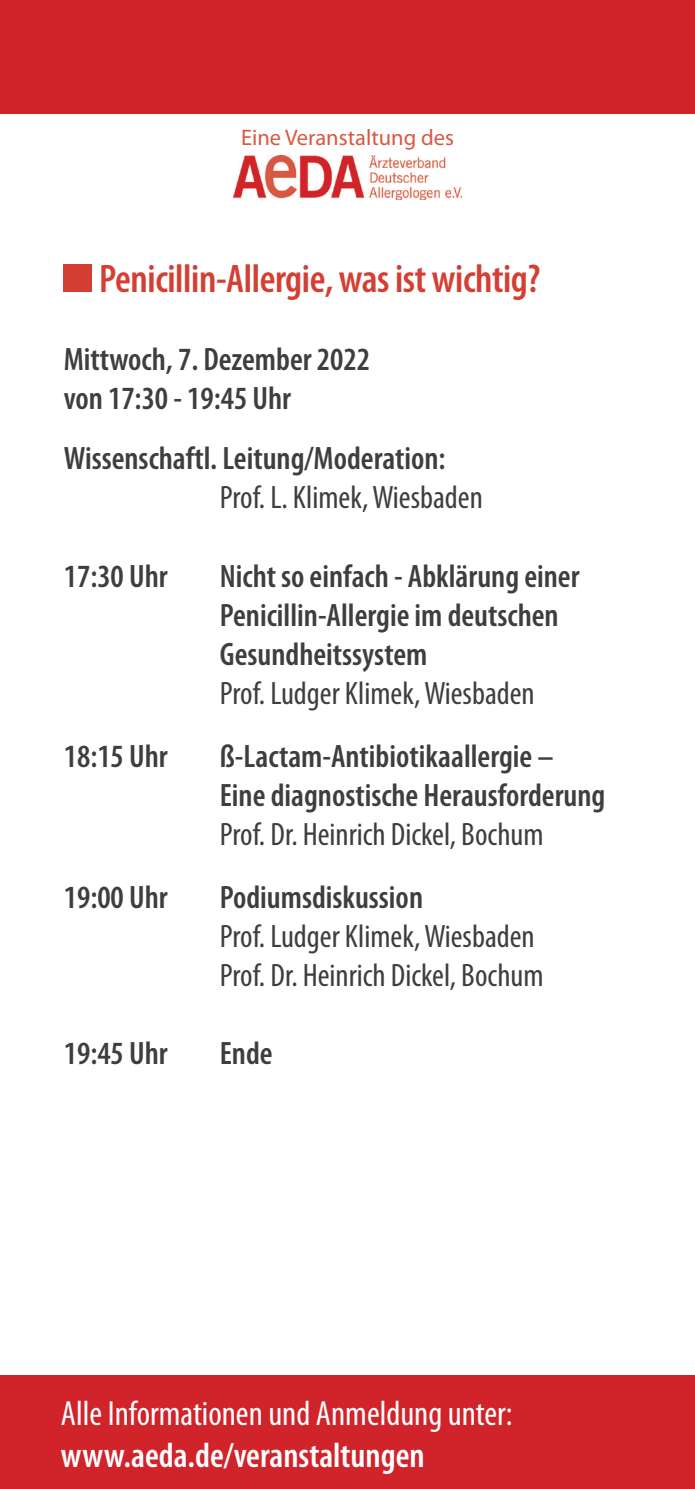
<style>
.page{position:relative;width:695px;height:1489px;background:#fff}
.page>*{position:absolute;margin:0;border:0;box-sizing:border-box;transform-origin:0 0}
.t1{font:600 condensed 40px "Myriad Pro";letter-spacing:-.01em;color:#d53f33}
.t2{font:condensed 35px "Myriad Pro";color:#fff}
.t3{font:600 condensed 35px "Myriad Pro";color:#fff}
.t4{font:600 condensed 32.5px/39px "Myriad Pro";color:#3e3e3f}
.t5{font:condensed 32.5px/39px "Myriad Pro";color:#3e3e3f}
.t6{font:22.5px "Myriad Pro";color:#d95842}
</style>
<div class="page">
<div style="left:0;top:1375px;width:694px;height:113px;background:#d1232a"></div>
<div style="left:0;top:0;width:694px;height:113px;background:#d1232a"></div>
<div style="left:63px;top:264px;width:28px;height:28px;background:#d53f33"></div>
<img style="left:233px;top:156px;width:229px;height:44px">
<p class="t6" style="left:241px;top:123px;width:214px">Eine Veranstaltung des</p>
<p class="t1" style="left:99px;top:254px;width:442px">Penicillin-Allergie, was ist wichtig?</p>
<p class="t4" style="left:64px;top:339px;width:307px">Mittwoch, 7. Dezember 2022 von 17:30 - 19:45 Uhr</p>
<p class="t4" style="left:64px;top:438px;width:383px">Wissenschaftl. Leitung/Moderation:</p>
<p class="t5" style="left:220px;top:478px;width:264px">Prof. L. Klimek, Wiesbaden</p>
<p class="t4" style="left:64px;top:555px;width:105px">17:30 Uhr</p>
<p class="t4" style="left:220px;top:555px;width:361px">Nicht so einfach - Abklärung einer<br>Penicillin-Allergie im deutschen<br>Gesundheitssystem</p>
<p class="t5" style="left:220px;top:673px;width:316px">Prof. Ludger Klimek, Wiesbaden</p>
<p class="t4" style="left:64px;top:735px;width:105px">18:15 Uhr</p>
<p class="t4" style="left:220px;top:735px;width:387px">ß-Lactam-Antibiotikaallergie –<br>Eine diagnostische Herausforderung</p>
<p class="t5" style="left:220px;top:814px;width:325px">Prof. Dr. Heinrich Dickel, Bochum</p>
<p class="t4" style="left:64px;top:876px;width:105px">19:00 Uhr</p>
<p class="t4" style="left:220px;top:876px;width:205px">Podiumsdiskussion</p>
<p class="t5" style="left:220px;top:916px;width:325px">Prof. Ludger Klimek, Wiesbaden<br>Prof. Dr. Heinrich Dickel, Bochum</p>
<p class="t4" style="left:64px;top:1032px;width:105px">19:45 Uhr</p>
<p class="t4" style="left:220px;top:1032px;width:54px">Ende</p>
<p class="t2" style="left:61px;top:1392px;width:453px">Alle Informationen und Anmeldung unter:</p>
<p class="t3" style="left:61px;top:1433px;width:365px">www.aeda.de/veranstaltungen</p>
</div>
